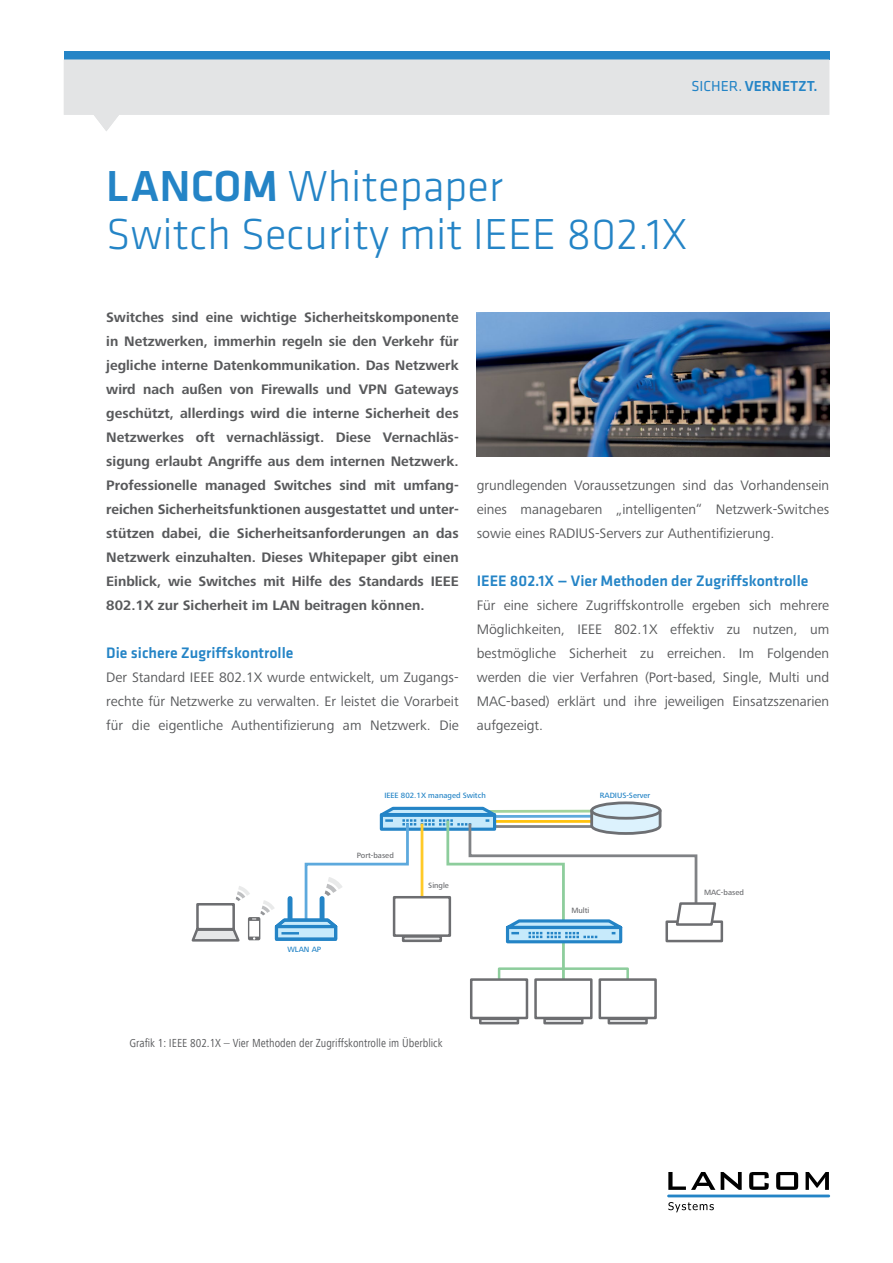
<style>
.page{position:relative;width:893px;height:1263px;background:#fff}
.page>*{position:absolute;margin:0;border:0;box-sizing:border-box;transform-origin:0 0}
.t1{font:300 45px/48px "Klavika Basic";color:#2484c6}
.t2{font:500 15.75px "Klavika Basic";color:#2484c6}
.t3{font:500 15px "Klavika Basic";color:#2484c6}
.t4{font:700 14.25px/24px "Frutiger Next Pro";color:#58595b;text-align:justify}
.t5{font:14.25px/24px "Frutiger Next Pro";color:#58595b;text-align:justify}
.t6{font:condensed 12px "Frutiger Next LT";color:#58595b}
.t7{font:500 7.95px "Frutiger Next Pro";color:#2484c6}
.t8{font:500 7.95px "Frutiger Next Pro";color:#6d6e71}
.s1{font-weight:400}
.s2{font-weight:500}
</style>
<div class="page">
<div style="left:590px;top:801px;width:71px;height:19px;border:3px solid #6d6f73;border-radius:50%"></div>
<div style="left:665px;top:920px;width:58px;height:22px;border:3px solid #6d6e71"></div>
<svg style="left:192px;top:805px;width:526px;height:177px"></svg>
<div style="left:498px;top:967px;width:131px;height:14px;border:3px solid #8dcd9c"></div>
<div style="left:543px;top:1017px;width:40px;height:7px;border:3px solid #6d6e71"></div>
<div style="left:534px;top:978px;width:59px;height:41px;border:3px solid #6d6e71"></div>
<div style="left:479px;top:1017px;width:40px;height:7px;border:3px solid #6d6e71"></div>
<div style="left:470px;top:978px;width:58px;height:41px;border:3px solid #6d6e71"></div>
<div style="left:608px;top:1017px;width:40px;height:7px;border:3px solid #6d6e71"></div>
<div style="left:599px;top:978px;width:58px;height:41px;border:3px solid #6d6e71"></div>
<svg style="left:668px;top:1172px;width:47px;height:18px"></svg>
<svg style="left:721px;top:1172px;width:21px;height:18px"></svg>
<svg style="left:749px;top:1172px;width:20px;height:18px"></svg>
<svg style="left:776px;top:1172px;width:22px;height:18px"></svg>
<svg style="left:806px;top:1172px;width:23px;height:18px"></svg>
<svg style="left:668px;top:1202px;width:46px;height:10px"></svg>
<hr style="left:667px;top:1194px;width:163px;height:3px;background:#2484c6">
<div style="left:64px;top:51px;width:765px;height:9px;background:#2484c6"></div>
<svg style="left:64px;top:59px;width:765px;height:72px;fill:#e3e4e5"></svg>
<img style="left:476px;top:313px;width:353px;height:144px">
<p class="t3" style="left:691px;top:76px;width:128px"><span class="s1">SICHER.</span> VERNETZT.</p>
<h1 class="t1" style="left:106px;top:161px;width:583px"><span class="s2">LANCOM</span> Whitepaper<br>Switch Security mit IEEE 802.1X</h1>
<p class="t4" style="left:106px;top:306px;width:354px">Switches sind eine wichtige Sicherheitskomponente in Netzwerken, immerhin regeln sie den Verkehr für jegliche interne Datenkommunikation. Das Netzwerk wird nach außen von Firewalls und VPN Gateways geschützt, allerdings wird die interne Sicherheit des Netzwerkes oft vernachlässigt. Diese Vernachläs&shy;sigung erlaubt Angriffe aus dem internen Netzwerk.<br>Professionelle managed Switches sind mit umfang&shy;reichen Sicherheitsfunktionen ausgestattet und unter&shy;stützen dabei, die Sicherheitsanforderungen an das Netzwerk einzuhalten. Dieses Whitepaper gibt einen Einblick, wie Switches mit Hilfe des Standards IEEE 802.1X zur Sicherheit im LAN beitragen können.</p>
<p class="t2" style="left:106px;top:642px;width:189px">Die sichere Zugriffskontrolle</p>
<p class="t5" style="left:106px;top:666px;width:354px">Der Standard IEEE 802.1X wurde entwickelt, um Zugangs&shy;rechte für Netzwerke zu verwalten. Er leistet die Vorarbeit für die eigentliche Authentifizierung am Netzwerk. Die</p>
<p class="t5" style="left:477px;top:474px;width:354px">grundlegenden Voraussetzungen sind das Vorhandensein eines managebaren „intelligenten“ Netzwerk-Switches sowie eines RADIUS-Servers zur Authentifizierung.</p>
<p class="t2" style="left:477px;top:570px;width:333px">IEEE 802.1X — Vier Methoden der Zugriffskontrolle</p>
<p class="t5" style="left:477px;top:594px;width:354px">Für eine sichere Zugriffskontrolle ergeben sich mehrere Möglichkeiten, IEEE 802.1X effektiv zu nutzen, um bestmögliche Sicherheit zu erreichen. Im Folgenden werden die vier Verfahren (Port-based, Single, Multi und MAC-based) erklärt und ihre jeweiligen Einsatzszenarien aufgezeigt.</p>
<p class="t7" style="left:384px;top:790px;width:103px">IEEE 802.1X managed Switch</p>
<p class="t7" style="left:600px;top:791px;width:52px">RADIUS-Server</p>
<p class="t7" style="left:287px;top:944px;width:35px">WLAN AP</p>
<p class="t8" style="left:357px;top:850px;width:39px">Port-based</p>
<p class="t8" style="left:428px;top:881px;width:22px">Single</p>
<p class="t6" style="left:130px;top:1036px;width:315px">Grafik 1: IEEE 802.1X – Vier Methoden der Zugriffskontrolle im Überblick</p>
<p class="t8" style="left:571px;top:906px;width:20px">Multi</p>
<p class="t8" style="left:704px;top:888px;width:41px">MAC-based</p>
</div>
